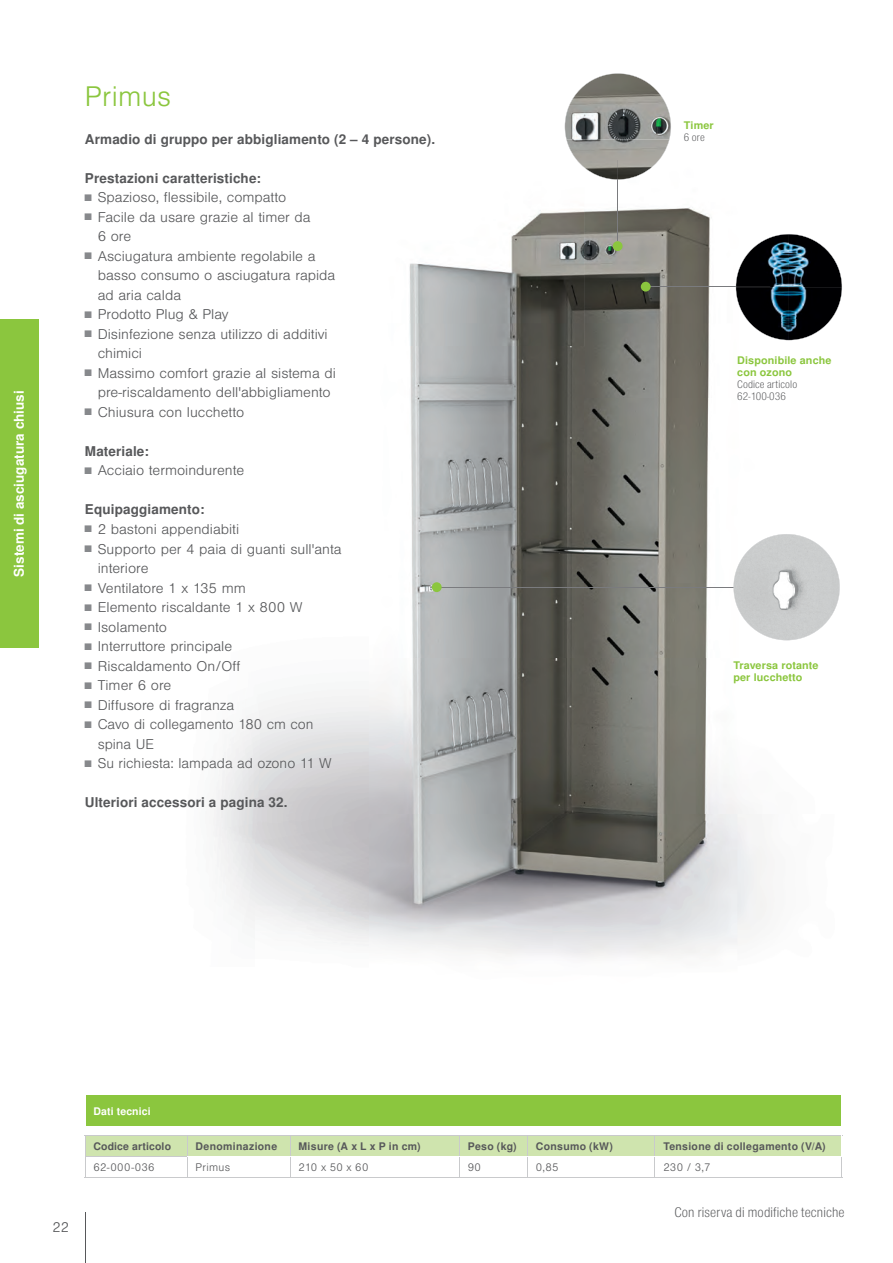
<style>
.page{position:relative;width:893px;height:1263px;background:#fff}
.page>*{position:absolute;margin:0;border:0;box-sizing:border-box;transform-origin:0 0}
.t1{font:300 27px "Nimbus San LOT";letter-spacing:.01em;color:#8bc63e}
.t2{font:300 13.5px/19.5px "Nimbus San LOT";color:#57585a}
.t3{font:700 13.5px "Nimbus San LOT";letter-spacing:.01em;color:#57585a}
.t4{font:13.5px "Nimbus San LOT Lig Con";letter-spacing:.01em;color:#57585a}
.t5{font:700 13.5px "Nimbus San LOT";color:#fff}
.t6{font:700 10.5px "Nimbus San LOT";letter-spacing:.03em;color:#57585a}
.t7{font:700 10.5px/12px "Nimbus San LOT";letter-spacing:.01em;color:#8bc63e}
.t8{font:300 10.5px "Nimbus San LOT";letter-spacing:.03em;color:#57585a}
.t9{font:10.5px/12px "Nimbus San LOT Lig Con";letter-spacing:.01em;color:#57585a}
.t10{font:700 10.5px "Nimbus San LOT";letter-spacing:.01em;color:#57585a}
.t11{font:700 10.5px "Nimbus San LOT";letter-spacing:.01em;color:#fff}
.s1{font-size:9px;color:#87898c}
</style>
<div class="page">
<hr style="left:85px;top:1212px;width:1px;height:51px;background:#57585a">
<div style="left:0;top:319px;width:38px;height:329px;background:#8bc63e"></div>
<img style="left:409px;top:210px;width:175px;height:137px">
<img style="left:584px;top:207px;width:209px;height:452px">
<img style="left:410px;top:347px;width:175px;height:312px">
<img style="left:369px;top:659px;width:401px;height:299px">
<hr style="left:617px;top:160px;width:1px;height:81px;background:#7a7b7e">
<div style="left:613px;top:241px;width:10px;height:10px;background:#8bc63e;border-radius:50%"></div>
<svg style="left:565px;top:73px;width:106px;height:107px"></svg>
<hr style="left:438px;top:587px;width:305px;height:1px;background:#7a7b7e">
<div style="left:432px;top:582px;width:10px;height:10px;background:#8bc63e;border-radius:50%"></div>
<svg style="left:733px;top:534px;width:107px;height:106px"></svg>
<hr style="left:644px;top:286px;width:126px;height:1px;background:#7a7b7e">
<div style="left:641px;top:282px;width:10px;height:10px;background:#8bc63e;border-radius:50%"></div>
<img style="left:736px;top:234px;width:106px;height:106px">
<div style="left:85px;top:1095px;width:757px;height:32px;background:#8bc63e"></div>
<hr style="left:85px;top:1095px;width:102px;height:1px;background:#fff">
<hr style="left:187px;top:1095px;width:103px;height:1px;background:#fff">
<hr style="left:290px;top:1095px;width:169px;height:1px;background:#fff">
<hr style="left:459px;top:1095px;width:68px;height:1px;background:#fff">
<hr style="left:527px;top:1095px;width:128px;height:1px;background:#fff">
<hr style="left:655px;top:1095px;width:187px;height:1px;background:#fff">
<hr style="left:85px;top:1126px;width:102px;height:1px;background:#fff">
<hr style="left:187px;top:1126px;width:103px;height:1px;background:#fff">
<hr style="left:290px;top:1126px;width:169px;height:1px;background:#fff">
<hr style="left:459px;top:1126px;width:68px;height:1px;background:#fff">
<hr style="left:527px;top:1126px;width:128px;height:1px;background:#fff">
<hr style="left:655px;top:1126px;width:187px;height:1px;background:#fff">
<hr style="left:85px;top:1177px;width:102px;height:1px;background:#c9cacc">
<hr style="left:85px;top:1095px;width:1px;height:31px;background:#fff">
<hr style="left:187px;top:1177px;width:103px;height:1px;background:#c9cacc">
<hr style="left:290px;top:1177px;width:169px;height:1px;background:#c9cacc">
<hr style="left:459px;top:1177px;width:68px;height:1px;background:#c9cacc">
<hr style="left:527px;top:1177px;width:128px;height:1px;background:#c9cacc">
<hr style="left:655px;top:1177px;width:187px;height:1px;background:#c9cacc">
<svg style="left:85px;top:1135px;width:758px;height:42px"></svg>
<p class="t5" style="left:11px;top:576px;width:188px;rotate:-90deg">Sistemi di asciugatura chiusi</p>
<h1 class="t1" style="left:85px;top:81px;width:88px">Primus</h1>
<p class="t3" style="left:85px;top:131px;width:352px">Armadio di gruppo per abbigliamento (2 – 4 persone).</p>
<p class="t3" style="left:85px;top:170px;width:178px">Prestazioni caratteristiche:</p>
<p class="t2" style="left:85px;top:188px;width:203px"><span class="s1">■</span> Spazioso, flessibile, compatto</p>
<p class="t2" style="left:98px;top:207px;width:214px;text-indent:-13px"><span class="s1">■</span> Facile da usare grazie al timer da<br>6 ore</p>
<p class="t2" style="left:98px;top:246px;width:239px;text-indent:-13px"><span class="s1">■</span> Asciugatura ambiente regolabile a basso consumo o asciugatura rapida ad aria calda</p>
<p class="t2" style="left:85px;top:305px;width:145px"><span class="s1">■</span> Prodotto Plug &amp; Play</p>
<p class="t2" style="left:98px;top:325px;width:232px;text-indent:-13px"><span class="s1">■</span> Disinfezione senza utilizzo di additivi chimici</p>
<p class="t2" style="left:85px;top:364px;width:252px;text-align:center"><span class="s1">■</span> Massimo comfort grazie al sistema di pre-riscaldamento dell'abbigliamento</p>
<p class="t2" style="left:85px;top:403px;width:161px"><span class="s1">■</span> Chiusura con lucchetto</p>
<p class="t3" style="left:85px;top:443px;width:66px">Materiale:</p>
<p class="t2" style="left:85px;top:461px;width:161px"><span class="s1">■</span> Acciaio termoindurente</p>
<p class="t3" style="left:85px;top:502px;width:121px">Equipaggiamento:</p>
<p class="t2" style="left:85px;top:520px;width:156px"><span class="s1">■</span> 2 bastoni appendiabiti</p>
<p class="t2" style="left:98px;top:539px;width:246px;text-indent:-13px"><span class="s1">■</span> Supporto per 4 paia di guanti sull'anta interiore</p>
<p class="t2" style="left:85px;top:578px;width:162px"><span class="s1">■</span> Ventilatore 1 x 135 mm</p>
<p class="t2" style="left:85px;top:598px;width:219px"><span class="s1">■</span> Elemento riscaldante 1 x 800 W</p>
<p class="t2" style="left:85px;top:617px;width:84px"><span class="s1">■</span> Isolamento</p>
<p class="t2" style="left:85px;top:637px;width:149px"><span class="s1">■</span> Interruttore principale</p>
<p class="t2" style="left:85px;top:656px;width:157px"><span class="s1">■</span> Riscaldamento On/Off</p>
<p class="t2" style="left:85px;top:676px;width:88px"><span class="s1">■</span> Timer 6 ore</p>
<p class="t2" style="left:85px;top:695px;width:151px"><span class="s1">■</span> Diffusore di fragranza</p>
<p class="t2" style="left:98px;top:715px;width:217px;text-indent:-13px"><span class="s1">■</span> Cavo di collegamento 180 cm con spina UE</p>
<p class="t2" style="left:85px;top:754px;width:248px"><span class="s1">■</span> Su richiesta: lampada ad ozono 11 W</p>
<p class="t3" style="left:85px;top:794px;width:204px">Ulteriori accessori a pagina 32.</p>
<p class="t7" style="left:684px;top:120px;width:31px">Timer</p>
<p class="t9" style="left:684px;top:131px;width:22px">6 ore</p>
<p class="t7" style="left:737px;top:354px;width:96px">Disponibile anche con ozono</p>
<p class="t9" style="left:737px;top:378px;width:61px">Codice articolo<br>62-100-036</p>
<p class="t7" style="left:733px;top:659px;width:87px">Traversa rotante per lucchetto</p>
<p class="t2" style="left:53px;top:1218px;width:18px">22</p>
<p class="t11" style="left:94px;top:1105px;width:59px">Dati tecnici</p>
<p class="t10" style="left:94px;top:1140px;width:79px">Codice articolo</p>
<p class="t6" style="left:196px;top:1140px;width:83px">Denominazione</p>
<p class="t6" style="left:298px;top:1140px;width:124px">Misure (A x L x P in cm)</p>
<p class="t6" style="left:468px;top:1140px;width:50px">Peso (kg)</p>
<p class="t6" style="left:536px;top:1140px;width:79px">Consumo (kW)</p>
<p class="t6" style="left:663px;top:1140px;width:164px">Tensione di collegamento (V/A)</p>
<p class="t8" style="left:94px;top:1161px;width:63px">62-000-036</p>
<p class="t8" style="left:196px;top:1161px;width:36px">Primus</p>
<p class="t8" style="left:298px;top:1161px;width:71px">210 x 50 x 60</p>
<p class="t8" style="left:468px;top:1161px;width:15px">90</p>
<p class="t8" style="left:536px;top:1161px;width:24px">0,85</p>
<p class="t8" style="left:663px;top:1161px;width:49px">230 / 3,7</p>
<p class="t4" style="left:674px;top:1204px;width:172px">Con riserva di modifiche tecniche</p>
</div>
